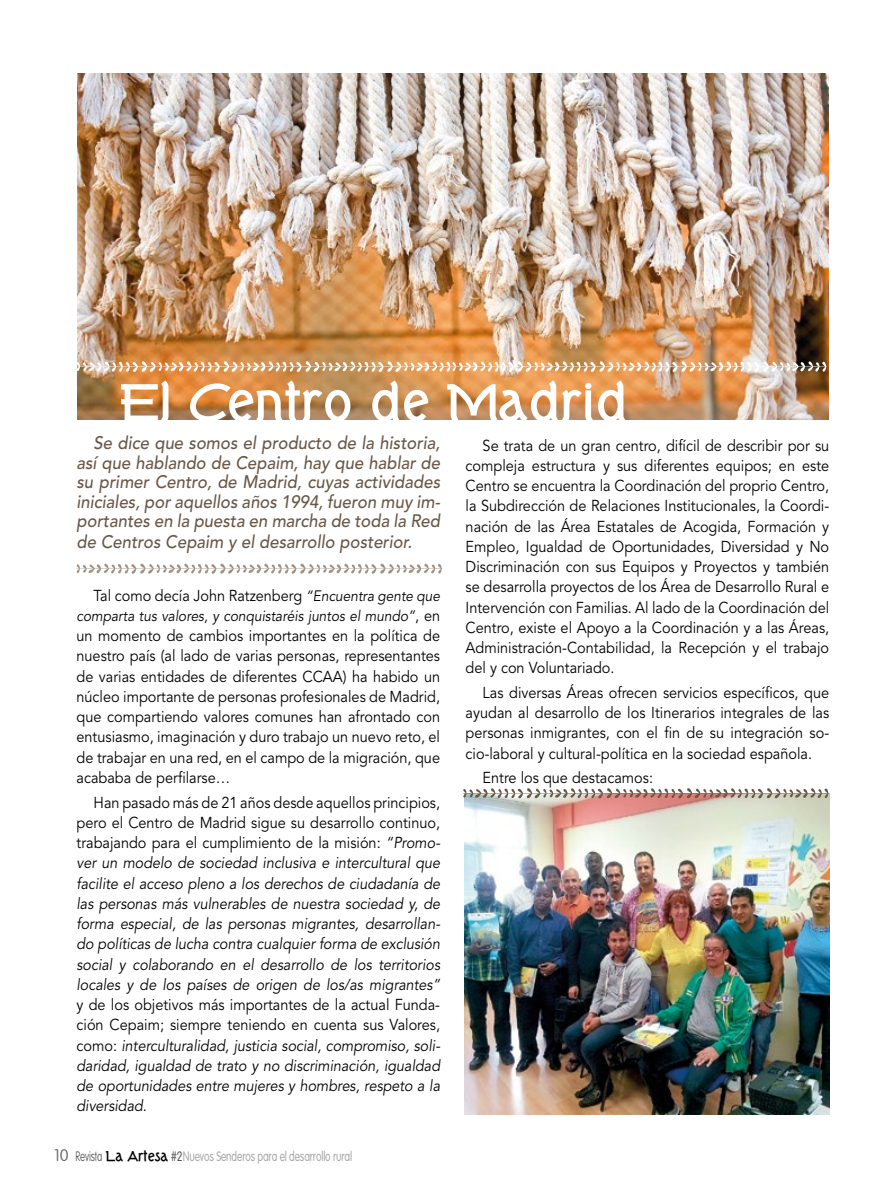
<style>
.page{position:relative;width:893px;height:1191px;background:#fff}
.page>*{position:absolute;margin:0;border:0;box-sizing:border-box;transform-origin:0 0}
.t1{font:700 49.5px "Tork";color:#fff;scale:1.08 1}
.t2{font:italic 500 18px/19.6px "Avenir";color:#6a5848;text-align:justify;scale:.93 1}
.t3{font:15.75px/20.2px "Avenir";color:#000;text-align:justify;scale:.92 1}
.t4{font:italic 15.75px/20.2px "Avenir";color:#000;text-align:justify;scale:.91 1}
.t5{font:italic 15px "Avenir";color:#000;scale:.91 1}
.t6{font:300 13.5px "VAG Rounded";letter-spacing:-.01em;color:#a8a8a7;scale:.75 1}
.s1{font-style:italic;font-size:15px}
.s2{font-style:normal;font-size:15.75px}
.s3{font-style:normal}
.s4{font-weight:100;font-size:16.5px;color:#646363}
.s5{font-weight:100;color:#575756}
.s6{font-family:"Tork";font-weight:700;color:#000}
.s7{color:#575756}
</style>
<div class="page">
<img style="left:465px;top:799px;width:364px;height:315px">
<img style="left:77px;top:73px;width:751px;height:346px">
<img style="left:77px;top:361px;width:750px;height:12px">
<svg style="left:463px;top:788px;width:366px;height:11px"></svg>
<svg style="left:76px;top:563px;width:367px;height:11px"></svg>
<h1 class="t1" style="left:120px;top:376px;width:471px">El Centro de Madrid</h1>
<p class="t2" style="left:77px;top:434px;width:392px;text-indent:17px">Se dice que somos el producto de la historia, así que hablando de Cepaim, hay que hablar de su primer Centro, de Madrid, cuyas actividades iniciales, por aquellos años 1994, fueron muy im&shy;portantes en la puesta en marcha de toda la Red de Centros Cepaim y el desarrollo posterior.</p>
<p class="t3" style="left:94px;top:585px;width:378px">Tal como decía John Ratzenberg <span class="s1">“Encuentra gente que</span></p>
<p class="t5" style="left:77px;top:607px;width:401px">comparta tus valores, y conquistaréis juntos el mundo”<span class="s2">, en</span></p>
<p class="t3" style="left:77px;top:626px;width:397px">un momento de cambios importantes en la política de nuestro país (al lado de varias personas, representantes de varias entidades de diferentes CCAA) ha habido un núcleo importante de personas profesionales de Madrid, que compartiendo valores comunes han afrontado con entusiasmo, imaginación y duro trabajo un nuevo reto, el de trabajar en una red, en el campo de la migración, que acababa de perfilarse…</p>
<p class="t4" style="left:77px;top:792px;width:401px;text-indent:17px"><span class="s3">Han pasado más de 21 años desde aquellos principios, pero el Centro de Madrid sigue su desarrollo continuo, trabajando para el cumplimiento de la misión:</span> “Promo&shy;ver un modelo de sociedad inclusiva e intercultural que facilite el acceso pleno a los derechos de ciudadanía de las personas más vulnerables de nuestra sociedad y, de forma especial, de las personas migrantes, desarrollan&shy;do políticas de lucha contra cualquier forma de exclusión social y colaborando en el desarrollo de los territorios locales y de los países de origen de los/as migrantes”</p>
<p class="t4" style="left:77px;top:995px;width:401px"><span class="s3">y de los objetivos más importantes de la actual Funda&shy;ción Cepaim; siempre teniendo en cuenta sus Valores, como:</span> interculturalidad, justicia social, compromiso, soli&shy;daridad, igualdad de trato y no discriminación, igualdad de oportunidades entre mujeres y hombres, respeto a la diversidad.</p>
<p class="t6" style="left:54px;top:1148px;width:399px"><span class="s4">10</span> <span class="s5">Revista</span> <span class="s6">La Artesa</span> <span class="s7">#2</span>Nuevos Senderos para el desarrollo rural</p>
<p class="t3" style="left:466px;top:435px;width:397px;text-indent:17px">Se trata de un gran centro, difícil de describir por su compleja estructura y sus diferentes equipos; en este Centro se encuentra la Coordinación del proprio Centro, la Subdirección de Relaciones Institucionales, la Coordi&shy;nación de las Área Estatales de Acogida, Formación y Empleo, Igualdad de Oportunidades, Diversidad y No Discriminación con sus Equipos y Proyectos y también se desarrolla proyectos de los Área de Desarrollo Rural e Intervención con Familias. Al lado de la Coordinación del Centro, existe el Apoyo a la Coordinación y a las Áreas, Administración-Contabilidad, la Recepción y el trabajo del y con Voluntariado.</p>
<p class="t3" style="left:466px;top:683px;width:397px;text-indent:17px">Las diversas Áreas ofrecen servicios específicos, que ayudan al desarrollo de los Itinerarios integrales de las personas inmigrantes, con el fin de su integración so&shy;cio-laboral y cultural-política en la sociedad española.</p>
<p class="t3" style="left:483px;top:768px;width:187px">Entre los que destacamos:</p>
</div>
